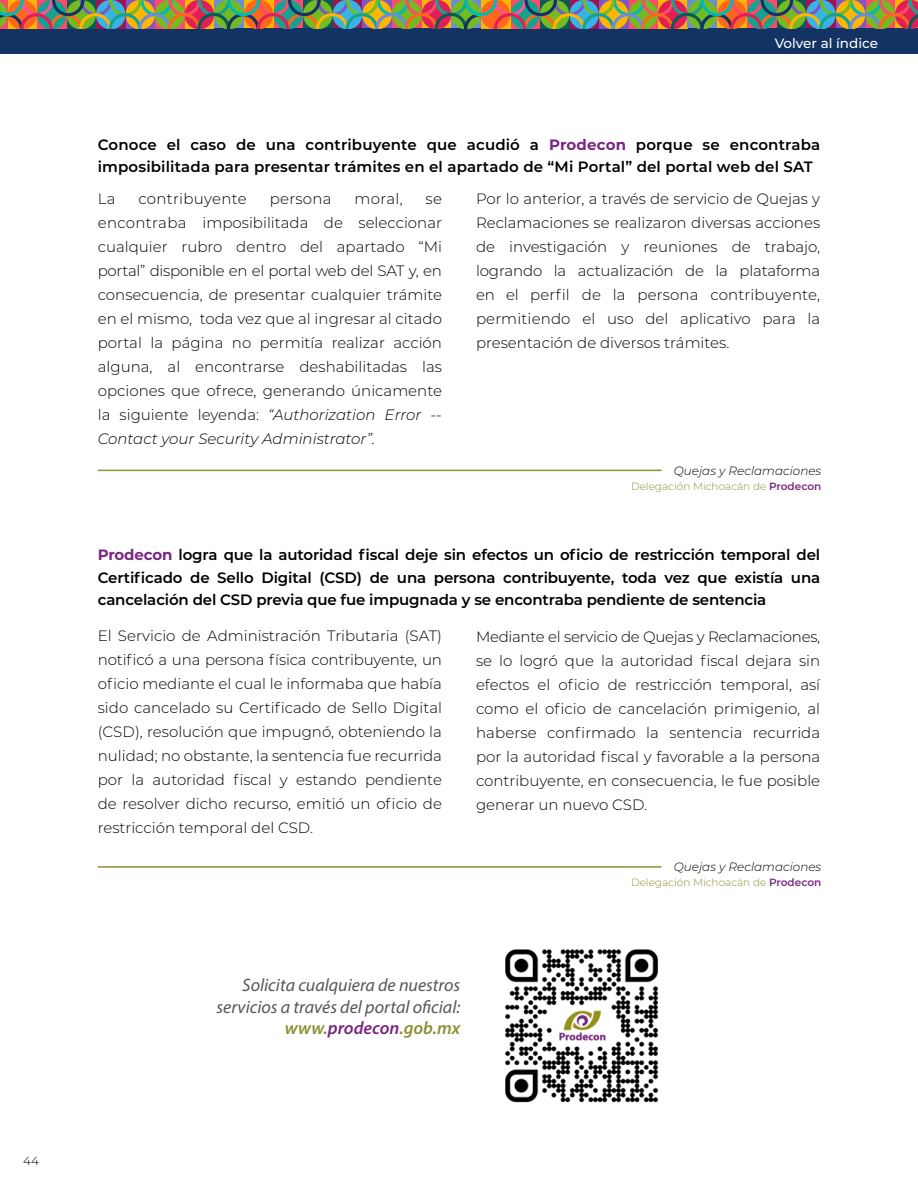
<style>
.page{position:relative;width:918px;height:1188px;background:#fff}
.page>*{position:absolute;margin:0;border:0;box-sizing:border-box;transform-origin:0 0}
.t1{font:italic 18px/21.6px "Myriad Pro";color:#575756;text-align:right}
.t2{font:300 15px/24px "Montserrat";color:#000;text-align:justify}
.t3{font:600 15px/22.5px "Montserrat";letter-spacing:.01em;color:#000;text-align:justify}
.t4{font:300 15px "Montserrat";letter-spacing:.02em;color:#000}
.t5{font:500 13.5px "Montserrat";color:#fff}
.t6{font:italic 300 12px "Montserrat";color:#000}
.t7{font:300 12px "Montserrat";color:#000}
.t8{font:300 10.5px "Montserrat";color:#8c9033}
.s1{font-weight:700;color:#792782}
.s2{font-style:italic}
.s3{font-weight:600;color:#792782}
.s4{font-weight:600;color:#8c9033}
</style>
<div class="page">
<div style="left:0;top:28px;width:918px;height:26px;background:#123363"></div>
<img style="left:0;top:0;width:918px;height:28px">
<img style="left:505px;top:949px;width:153px;height:154px">
<hr style="left:98px;top:866px;width:563px;height:2px;background:#8c9033">
<hr style="left:98px;top:470px;width:563px;height:1px;background:#8c9033">
<p class="t7" style="left:23px;top:1152px;width:17px">44</p>
<p class="t5" style="left:775px;top:33px;width:105px">Volver al índice</p>
<p class="t3" style="left:98px;top:132px;width:724px">Conoce el caso de una contribuyente que acudió a <span class="s1">Prodecon</span> porque se encontraba imposibilitada para presentar trámites en el apartado de “Mi Portal” del portal web del SAT</p>
<p class="t2" style="left:98px;top:186px;width:19px">La</p>
<p class="t4" style="left:138px;top:189px;width:110px">contribuyente</p>
<p class="t4" style="left:270px;top:189px;width:64px">persona</p>
<p class="t2" style="left:355px;top:186px;width:50px">moral,</p>
<p class="t2" style="left:98px;top:186px;width:346px;text-indent:328px">se encontraba imposibilitada de seleccionar cualquier rubro dentro del apartado “Mi portal” disponible en el portal web del SAT y, en consecuencia, de presentar cualquier trámite en el mismo, toda vez que al ingresar al citado portal la página no permitía realizar acción alguna, al encontrarse deshabilitadas las opciones que ofrece, generando únicamente la siguiente leyenda: <span class="s2">“Authorization Error -- Contact your Security Administrator”.</span></p>
<p class="t2" style="left:476px;top:186px;width:346px">Por lo anterior, a través de servicio de Quejas y Reclamaciones se realizaron diversas acciones de investigación y reuniones de trabajo, logrando la actualización de la plataforma en el perfil de la persona contribuyente, permitiendo el uso del aplicativo para la presentación de diversos trámites.</p>
<p class="t6" style="left:674px;top:462px;width:149px">Quejas y Reclamaciones</p>
<p class="t8" style="left:631px;top:479px;width:192px">Delegación Michoacán de <span class="s3">Prodecon</span></p>
<p class="t3" style="left:98px;top:543px;width:724px"><span class="s1">Prodecon</span> logra que la autoridad fiscal deje sin efectos un oficio de restricción temporal del Certificado de Sello Digital (CSD) de una persona contribuyente, toda vez que existía una cancelación del CSD previa que fue impugnada y se encontraba pendiente de sentencia</p>
<p class="t2" style="left:98px;top:624px;width:346px">El Servicio de Administración Tributaria (SAT) notificó a una persona física contribuyente, un oficio mediante el cual le informaba que había sido cancelado su Certificado de Sello Digital (CSD), resolución que impugnó, obteniendo la nulidad; no obstante, la sentencia fue recurrida por la autoridad fiscal y estando pendiente de resolver dicho recurso, emitió un oficio de restricción temporal del CSD.</p>
<p class="t2" style="left:476px;top:624px;width:346px">Mediante el servicio de Quejas y Reclamaciones, se lo logró que la autoridad fiscal dejara sin efectos el oficio de restricción temporal, así como el oficio de cancelación primigenio, al haberse confirmado la sentencia recurrida por la autoridad fiscal y favorable a la persona contribuyente, en consecuencia, le fue posible generar un nuevo CSD.</p>
<p class="t1" style="left:217px;top:974px;width:245px">Solicita cualquiera de nuestros servicios a través del portal oficial: <span class="s4">www.</span><span class="s3">prodecon</span><span class="s4">.gob.mx</span></p>
<p class="t6" style="left:674px;top:859px;width:149px">Quejas y Reclamaciones</p>
<p class="t8" style="left:631px;top:876px;width:192px">Delegación Michoacán de <span class="s3">Prodecon</span></p>
</div>
